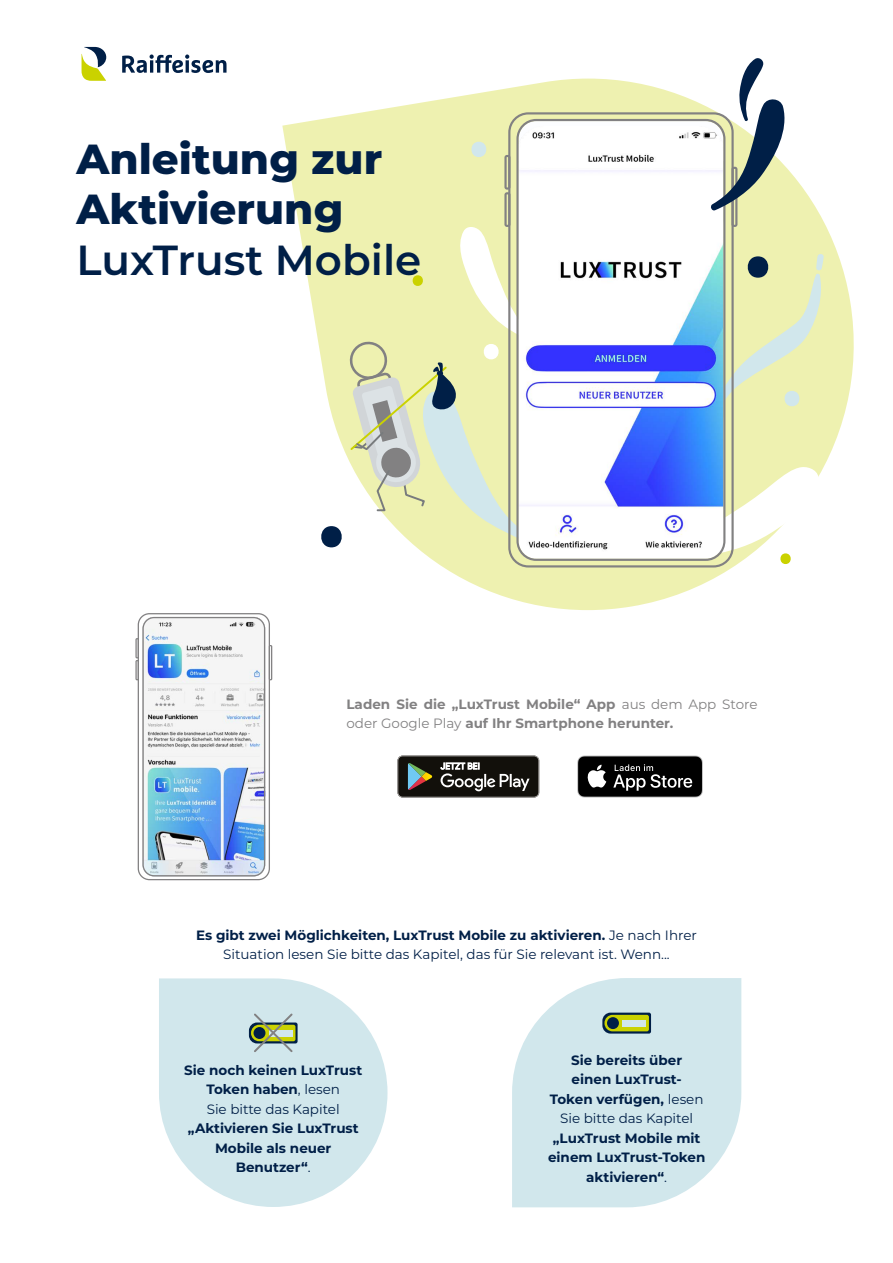
<style>
.page{position:relative;width:893px;height:1263px;background:#fff}
.page>*{position:absolute;margin:0;border:0;box-sizing:border-box;transform-origin:0 0}
.t1{font:800 42px/50.4px "Montserrat";color:#001f47}
.t2{font:600 42px "Montserrat";color:#001f47}
.t3{font:700 13.5px/19.5px "Montserrat";color:#001f47;text-align:center}
.t4{font:13.5px/19.5px "Montserrat";color:#001f47;text-align:center}
.t5{font:700 13.5px/19.5px "Montserrat";color:#828182}
.s1{font-weight:400}
.s2{font-weight:700}
</style>
<div class="page">
<svg style="left:282px;top:79px;width:572px;height:531px"></svg>
<svg style="left:734px;top:253px;width:90px;height:173px;background:#e4eab6"></svg>
<svg style="left:734px;top:466px;width:86px;height:98px"></svg>
<svg style="left:508px;top:112px;width:226px;height:455px;background:#ced0a6"></svg>
<svg style="left:516px;top:119px;width:209px;height:442px"></svg>
<svg style="left:318px;top:142px;width:253px;height:410px"></svg>
<svg style="left:709px;top:58px;width:80px;height:169px"></svg>
<svg style="left:397px;top:755px;width:142px;height:42px;background:#3c3b36"></svg>
<svg style="left:577px;top:755px;width:126px;height:42px;background:#303030"></svg>
<svg style="left:135px;top:638px;width:4px;height:20px"></svg>
<svg style="left:135px;top:660px;width:4px;height:20px"></svg>
<img style="left:137px;top:613px;width:133px;height:267px">
<hr style="left:269px;top:645px;width:3px;height:35px;background:#828182">
<svg style="left:512px;top:978px;width:229px;height:229px;background:#d5e9ed"></svg>
<svg style="left:602px;top:1013px;width:49px;height:20px"></svg>
<div style="left:607px;top:1017px;width:12px;height:12px;background:#001f47;border-radius:50%"></div>
<div style="left:622px;top:1020px;width:24px;height:6px;background:#d1e7ec"></div>
<svg style="left:159px;top:978px;width:228px;height:229px;fill:#d1e7ec"></svg>
<svg style="left:249px;top:1013px;width:49px;height:39px;background:#9eb192"></svg>
<svg style="left:122px;top:54px;width:105px;height:19px"></svg>
<svg style="left:82px;top:47px;width:24px;height:34px"></svg>
<h1 class="t1" style="left:77px;top:131px;width:307px">Anleitung zur<br>Aktivierung</h1>
<h1 class="t2" style="left:77px;top:230px;width:346px">LuxTrust Mobile</h1>
<p class="t5" style="left:346px;top:694px;width:413px">Laden Sie die „LuxTrust Mobile“ App <span class="s1">aus dem App Store oder Google Play</span> auf Ihr Smartphone herunter.</p>
<p class="t4" style="left:196px;top:925px;width:502px"><span class="s2">Es gibt zwei Möglichkeiten, LuxTrust Mobile zu aktivieren.</span> Je nach Ihrer<br>Situation lesen Sie bitte das Kapitel, das für Sie relevant ist. Wenn...</p>
<p class="t3" style="left:184px;top:1059px;width:180px">Sie noch keinen LuxTrust<br>Token haben<span class="s1">, lesen<br>Sie bitte das Kapitel</span></p>
<p class="t3" style="left:188px;top:1118px;width:172px">„Aktivieren Sie LuxTrust<br>Mobile als neuer<br>Benutzer“<span class="s1">.</span></p>
<p class="t3" style="left:550px;top:1049px;width:155px">Sie bereits über einen LuxTrust-<br>Token verfügen, <span class="s1">lesen<br>Sie bitte das Kapitel</span></p>
<p class="t3" style="left:548px;top:1127px;width:159px">„LuxTrust Mobile mit einem LuxTrust-Token aktivieren“<span class="s1">.</span></p>
</div>
